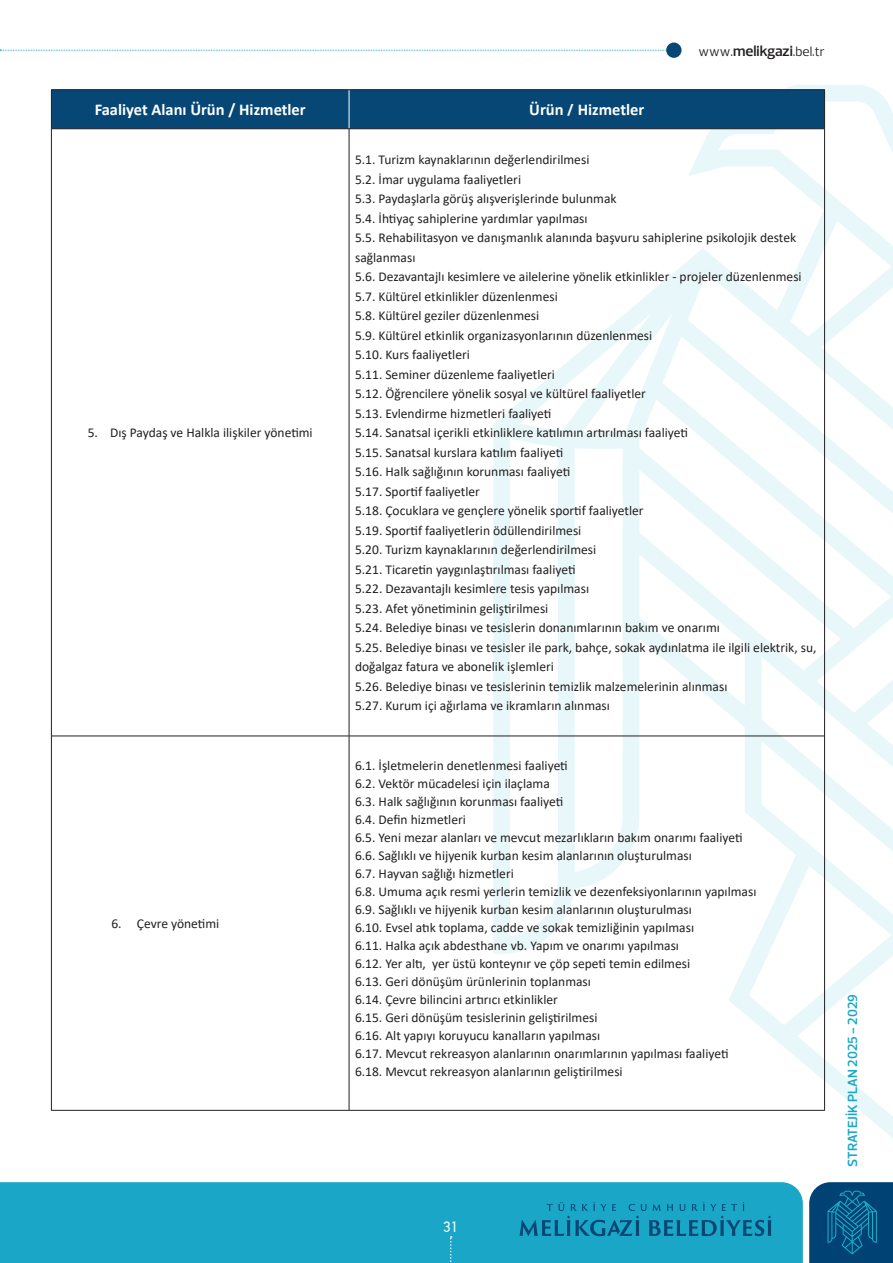
<style>
.page{position:relative;width:893px;height:1263px;background:#fff}
.page>*{position:absolute;margin:0;border:0;box-sizing:border-box;transform-origin:0 0}
.t1{font:700 16.5px "Calibri";color:#fff}
.t2{font:15px "PF Din Text Pro";color:#fff}
.List_Paragraph{font:13.5px/19.5px "Calibri";color:#231f20}
.t3{font:600 13.5px "Prelo";color:#1aa7c7}
.t4{font:13.5px "Prelo";color:#231f20}
.s1{font-weight:600;font-size:15px}
</style>
<div class="page">
<div style="left:0;top:1182px;width:803px;height:81px;background:#1aa7c7"></div>
<svg style="left:450px;top:1236px;width:2px;height:27px"></svg>
<svg style="left:809px;top:1182px;width:84px;height:81px;background:#07517f"></svg>
<svg style="left:519px;top:1202px;width:252px;height:34px;background:#1592b5"></svg>
<svg style="left:0;top:50px;width:666px;height:1px"></svg>
<div style="left:666px;top:43px;width:15px;height:15px;background:#064776;border-radius:50%"></div>
<svg style="left:493px;top:85px;width:400px;height:1053px"></svg>
<div style="left:52px;top:90px;width:772px;height:38px;background:#064776"></div>
<hr style="left:349px;top:90px;width:1px;height:39px;background:#fff">
<hr style="left:52px;top:128px;width:297px;height:1px;background:#231f20">
<hr style="left:349px;top:128px;width:475px;height:1px;background:#231f20">
<hr style="left:349px;top:129px;width:1px;height:607px;background:#231f20">
<hr style="left:52px;top:736px;width:297px;height:1px;background:#231f20">
<hr style="left:349px;top:736px;width:475px;height:1px;background:#231f20">
<hr style="left:349px;top:736px;width:1px;height:374px;background:#231f20">
<hr style="left:51px;top:89px;width:298px;height:1px;background:#231f20">
<hr style="left:51px;top:90px;width:1px;height:39px;background:#231f20">
<hr style="left:349px;top:89px;width:476px;height:1px;background:#231f20">
<hr style="left:824px;top:90px;width:1px;height:39px;background:#231f20">
<hr style="left:51px;top:129px;width:1px;height:607px;background:#231f20">
<hr style="left:824px;top:129px;width:1px;height:607px;background:#231f20">
<hr style="left:51px;top:736px;width:1px;height:374px;background:#231f20">
<hr style="left:824px;top:736px;width:1px;height:374px;background:#231f20">
<hr style="left:51px;top:1110px;width:298px;height:1px;background:#231f20">
<hr style="left:349px;top:1110px;width:476px;height:1px;background:#231f20">
<p class="t1" style="left:95px;top:98px;width:213px">Faaliyet Alanı Ürün / Hizmetler</p>
<p class="t1" style="left:529px;top:98px;width:117px">Ürün / Hizmetler</p>
<p class="t4" style="left:698px;top:43px;width:128px">www.<span class="s1">melikgazi</span>.bel.tr</p>
<p class="List_Paragraph" style="left:88px;top:423px;width:226px">5. Dış Paydaş ve Halkla ilişkiler yönetimi</p>
<p class="List_Paragraph" style="left:111px;top:913px;width:109px">6. Çevre yönetimi</p>
<p class="List_Paragraph" style="left:355px;top:150px;width:463px">5.1. Turizm kaynaklarının değerlendirilmesi<br>5.2. İmar uygulama faaliyetleri<br>5.3. Paydaşlarla görüş alışverişlerinde bulunmak<br>5.4. İhtiyaç sahiplerine yardımlar yapılması<br>5.5. Rehabilitasyon ve danışmanlık alanında başvuru sahiplerine psikolojik destek sağlanması<br>5.6. Dezavantajlı kesimlere ve ailelerine yönelik etkinlikler - projeler düzenlenmesi 5.7. Kültürel etkinlikler düzenlenmesi<br>5.8. Kültürel geziler düzenlenmesi<br>5.9. Kültürel etkinlik organizasyonlarının düzenlenmesi<br>5.10. Kurs faaliyetleri<br>5.11. Seminer düzenleme faaliyetleri<br>5.12. Öğrencilere yönelik sosyal ve kültürel faaliyetler<br>5.13. Evlendirme hizmetleri faaliyeti<br>5.14. Sanatsal içerikli etkinliklere katılımın artırılması faaliyeti<br>5.15. Sanatsal kurslara katılım faaliyeti<br>5.16. Halk sağlığının korunması faaliyeti<br>5.17. Sportif faaliyetler<br>5.18. Çocuklara ve gençlere yönelik sportif faaliyetler<br>5.19. Sportif faaliyetlerin ödüllendirilmesi<br>5.20. Turizm kaynaklarının değerlendirilmesi<br>5.21. Ticaretin yaygınlaştırılması faaliyeti<br>5.22. Dezavantajlı kesimlere tesis yapılması<br>5.23. Afet yönetiminin geliştirilmesi<br>5.24. Belediye binası ve tesislerin donanımlarının bakım ve onarımı<br>5.25. Belediye binası ve tesisler ile park, bahçe, sokak aydınlatma ile ilgili elektrik, su, doğalgaz fatura ve abonelik işlemleri<br>5.26. Belediye binası ve tesislerinin temizlik malzemelerinin alınması<br>5.27. Kurum içi ağırlama ve ikramların alınması</p>
<p class="List_Paragraph" style="left:355px;top:756px;width:403px;line-height:18px">6.1. İşletmelerin denetlenmesi faaliyeti<br>6.2. Vektör mücadelesi için ilaçlama<br>6.3. Halk sağlığının korunması faaliyeti<br>6.4. Defin hizmetleri<br>6.5. Yeni mezar alanları ve mevcut mezarlıkların bakım onarımı faaliyeti 6.6. Sağlıklı ve hijyenik kurban kesim alanlarının oluşturulması<br>6.7. Hayvan sağlığı hizmetleri<br>6.8. Umuma açık resmi yerlerin temizlik ve dezenfeksiyonlarının yapılması 6.9. Sağlıklı ve hijyenik kurban kesim alanlarının oluşturulması<br>6.10. Evsel atık toplama, cadde ve sokak temizliğinin yapılması<br>6.11. Halka açık abdesthane vb. Yapım ve onarımı yapılması<br>6.12. Yer altı, yer üstü konteynır ve çöp sepeti temin edilmesi<br>6.13. Geri dönüşüm ürünlerinin toplanması<br>6.14. Çevre bilincini artırıcı etkinlikler<br>6.15. Geri dönüşüm tesislerinin geliştirilmesi<br>6.16. Alt yapıyı koruyucu kanalların yapılması<br>6.17. Mevcut rekreasyon alanlarının onarımlarının yapılması faaliyeti 6.18. Mevcut rekreasyon alanlarının geliştirilmesi</p>
<p class="t3" style="left:844px;top:1167px;width:174px;rotate:-90deg">STRATEJİK PLAN 2025 - 2029</p>
<p class="t2" style="left:443px;top:1218px;width:16px">31</p>
</div>
